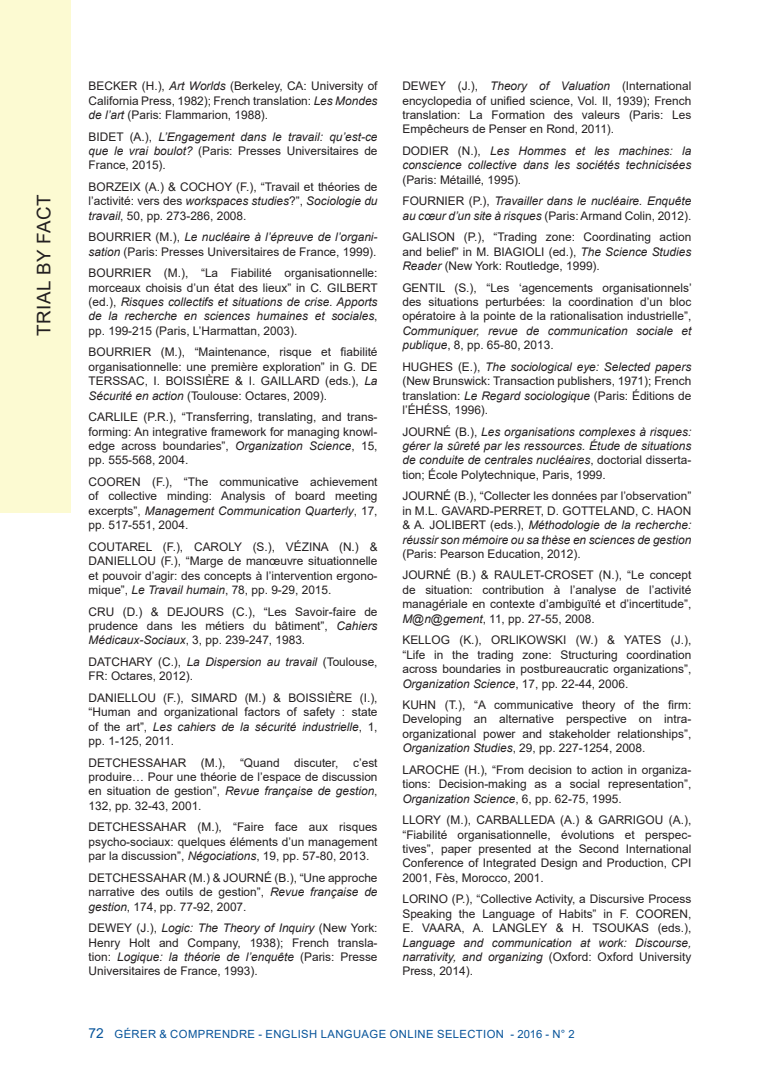
<style>
.page{position:relative;width:780px;height:1088px;background:#fff}
.page>*{position:absolute;margin:0;border:0;box-sizing:border-box;transform-origin:0 0}
.t1{font:18.75px "Arial";letter-spacing:.035em;color:#231f20}
.texte_courant{font:11.88px/14.4px "Arial";color:#231f20;text-align:justify}
.texte_courant-2{font:italic 11.88px/14.4px "Arial";color:#231f20;text-align:justify}
.t2{font:11.25px "Arial";letter-spacing:.035em;color:#07549a}
.s1{font-style:italic}
.s2{font-style:normal}
.s3{font-size:13.75px}
</style>
<div class="page">
<div style="left:0;top:0;width:71px;height:513px;background:#fcfad2"></div>
<h1 class="t1" style="left:31px;top:336px;width:144px;rotate:-90deg">TRIAL BY FACT</h1>
<p class="texte_courant" style="left:89px;top:79px;width:290px">BECKER (H.), <span class="s1">Art Worlds</span> (Berkeley, CA: University of California Press, 1982); French translation: <span class="s1">Les Mondes de l’art</span> (Paris: Flammarion, 1988).</p>
<p class="texte_courant" style="left:89px;top:129px;width:290px">BIDET (A.), <span class="s1">L’Engagement dans le travail: qu’est-ce que le vrai boulot?</span> (Paris: Presses Universitaires de France, 2015).</p>
<p class="texte_courant" style="left:89px;top:179px;width:290px">BORZEIX (A.) &amp; COCHOY (F.), “Travail et théories de l’activité: vers des <span class="s1">workspaces studies</span>?”, <span class="s1">Sociologie du travail</span>, 50, pp. 273-286, 2008.</p>
<p class="texte_courant" style="left:89px;top:230px;width:290px">BOURRIER (M.), <span class="s1">Le nucléaire à l’épreuve de l’organi&shy;sation</span> (Paris: Presses Universitaires de France, 1999).</p>
<p class="texte_courant" style="left:89px;top:266px;width:291px">BOURRIER (M.), “La Fiabilité organisationnelle: morceaux choisis d’un état des lieux” in C. GILBERT (ed.), <span class="s1">Risques collectifs et situations de crise. Apports de la recherche en sciences humaines et sociales</span>, pp. 199-215 (Paris, L’Harmattan, 2003).</p>
<p class="texte_courant" style="left:89px;top:345px;width:290px">BOURRIER (M.), “Maintenance, risque et fiabilité organisationnelle: une première exploration” in G. DE TERSSAC, I. BOISSIÈRE &amp; I. GAILLARD (eds.), <span class="s1">La Sécurité en action</span> (Toulouse: Octares, 2009).</p>
<p class="texte_courant" style="left:89px;top:410px;width:290px">CARLILE (P.R.), “Transferring, translating, and trans&shy;forming: An integrative framework for managing knowl&shy;edge across boundaries”, <span class="s1">Organization Science</span>, 15, pp. 555-568, 2004.</p>
<p class="texte_courant" style="left:89px;top:474px;width:290px">COOREN (F.), “The communicative achievement of collective minding: Analysis of board meeting excerpts”, <span class="s1">Management Communication Quarterly</span>, 17, pp. 517-551, 2004.</p>
<p class="texte_courant" style="left:89px;top:539px;width:290px">COUTAREL (F.), CAROLY (S.), VÉZINA (N.) &amp; DANIELLOU (F.), “Marge de manœuvre situationnelle et pouvoir d’agir: des concepts à l’intervention ergono&shy;mique”, <span class="s1">Le Travail humain</span>, 78, pp. 9-29, 2015.</p>
<p class="texte_courant" style="left:89px;top:604px;width:290px">CRU (D.) &amp; DEJOURS (C.), “Les Savoir-faire de prudence dans les métiers du bâtiment”, <span class="s1">Cahiers Médicaux-Sociaux</span>, 3, pp. 239-247, 1983.</p>
<p class="texte_courant" style="left:89px;top:654px;width:290px">DATCHARY (C.), <span class="s1">La Dispersion au travail</span> (Toulouse,<br>FR: Octares, 2012).</p>
<p class="texte_courant" style="left:89px;top:690px;width:290px">DANIELLOU (F.), SIMARD (M.) &amp; BOISSIÈRE (I.), “Human and organizational factors of safety : state of the art”, <span class="s1">Les cahiers de la sécurité industrielle</span>, 1, pp. 1-125, 2011.</p>
<p class="texte_courant" style="left:89px;top:755px;width:290px">DETCHESSAHAR (M.), “Quand discuter, c’est produire… Pour une théorie de l’espace de discussion en situation de gestion”, <span class="s1">Revue française de gestion</span>, 132, pp. 32-43, 2001.</p>
<p class="texte_courant" style="left:89px;top:820px;width:290px">DETCHESSAHAR (M.), “Faire face aux risques psycho-sociaux: quelques éléments d’un management par la discussion”, <span class="s1">Négociations</span>, 19, pp. 57-80, 2013.</p>
<p class="texte_courant" style="left:89px;top:870px;width:290px">DETCHESSAHAR (M.) &amp; JOURNÉ (B.), “Une approche narrative des outils de gestion”, <span class="s1">Revue française de gestion</span>, 174, pp. 77-92, 2007.</p>
<p class="texte_courant" style="left:89px;top:921px;width:290px">DEWEY (J.), <span class="s1">Logic: The Theory of Inquiry</span> (New York:<br>Henry Holt and Company, 1938); French transla&shy;tion: <span class="s1">Logique: la théorie de l’enquête</span> (Paris: Presse Universitaires de France, 1993).</p>
<p class="texte_courant" style="left:402px;top:79px;width:290px">DEWEY (J.), <span class="s1">Theory of Valuation</span> (International encyclopedia of unified science, Vol. II, 1939); French translation: La Formation des valeurs (Paris: Les Empêcheurs de Penser en Rond, 2011).</p>
<p class="texte_courant-2" style="left:402px;top:144px;width:290px"><span class="s2">DODIER (N.),</span> Les Hommes et les machines: la conscience collective dans les sociétés technicisées <span class="s2">(Paris: Métaillé, 1995).</span></p>
<p class="texte_courant-2" style="left:402px;top:194px;width:290px"><span class="s2">FOURNIER (P.),</span> Travailler dans le nucléaire. Enquête au cœur d’un site à risques <span class="s2">(Paris: Armand Colin, 2012).</span></p>
<p class="texte_courant" style="left:402px;top:230px;width:290px">GALISON (P.), “Trading zone: Coordinating action and belief” in M. BIAGIOLI (ed.), <span class="s1">The Science Studies Reader</span> (New York: Routledge, 1999).</p>
<p class="texte_courant" style="left:402px;top:280px;width:291px">GENTIL (S.), “Les ‘agencements organisationnels’ des situations perturbées: la coordination d’un bloc opératoire à la pointe de la rationalisation industrielle”, <span class="s1">Communiquer, revue de communication sociale et publique</span>, 8, pp. 65-80, 2013.</p>
<p class="texte_courant" style="left:402px;top:359px;width:290px">HUGHES (E.), <span class="s1">The sociological eye: Selected papers </span>(New Brunswick: Transaction publishers, 1971); French translation: <span class="s1">Le Regard sociologique</span> (Paris: Éditions de l’ÉHÉSS, 1996).</p>
<p class="texte_courant-2" style="left:402px;top:424px;width:290px"><span class="s2">JOURNÉ (B.),</span> Les organisations complexes à risques: gérer la sûreté par les ressources. Étude de situations de conduite de centrales nucléaires<span class="s2">, doctorial disserta&shy;tion; École Polytechnique, Paris, 1999.</span></p>
<p class="texte_courant" style="left:402px;top:489px;width:290px">JOURNÉ (B.), “Collecter les données par l’observation” in M.L. GAVARD-PERRET, D. GOTTELAND, C. HAON &amp; A. JOLIBERT (eds.), <span class="s1">Méthodologie de la recherche: réussir son mémoire ou sa thèse en sciences de gestion </span>(Paris: Pearson Education, 2012).</p>
<p class="texte_courant" style="left:402px;top:568px;width:290px">JOURNÉ (B.) &amp; RAULET-CROSET (N.), “Le concept de situation: contribution à l’analyse de l’activité managériale en contexte d’ambiguïté et d’incertitude”, <span class="s1">M@n@gement</span>, 11, pp. 27-55, 2008.</p>
<p class="texte_courant" style="left:402px;top:633px;width:290px">KELLOG (K.), ORLIKOWSKI (W.) &amp; YATES (J.), “Life in the trading zone: Structuring coordination across boundaries in postbureaucratic organizations”, <span class="s1">Organization Science</span>, 17, pp. 22-44, 2006.</p>
<p class="texte_courant" style="left:402px;top:697px;width:290px">KUHN (T.), “A communicative theory of the firm:<br>Developing an alternative perspective on intra&shy;organizational power and stakeholder relationships”, <span class="s1">Organization Studies</span>, 29, pp. 227-1254, 2008.</p>
<p class="texte_courant" style="left:402px;top:762px;width:290px">LAROCHE (H.), “From decision to action in organiza&shy;tions: Decision-making as a social representation”, <span class="s1">Organization Science</span>, 6, pp. 62-75, 1995.</p>
<p class="texte_courant" style="left:402px;top:813px;width:290px">LLORY (M.), CARBALLEDA (A.) &amp; GARRIGOU (A.), “Fiabilité organisationnelle, évolutions et perspec&shy;tives”, paper presented at the Second International Conference of Integrated Design and Production, CPI 2001, Fès, Morocco, 2001.</p>
<p class="texte_courant" style="left:402px;top:892px;width:290px">LORINO (P.), “Collective Activity, a Discursive Process Speaking the Language of Habits” in F. COOREN, E. VAARA, A. LANGLEY &amp; H. TSOUKAS (eds.), <span class="s1">Language and communication at work: Discourse, narrativity, and organizing</span> (Oxford: Oxford University Press, 2014).</p>
<p class="t2" style="left:89px;top:1026px;width:487px"><span class="s3">72</span> GÉRER &amp; COMPRENDRE - ENGLISH LANGUAGE ONLINE SELECTION - 2016 - N° 2</p>
</div>
